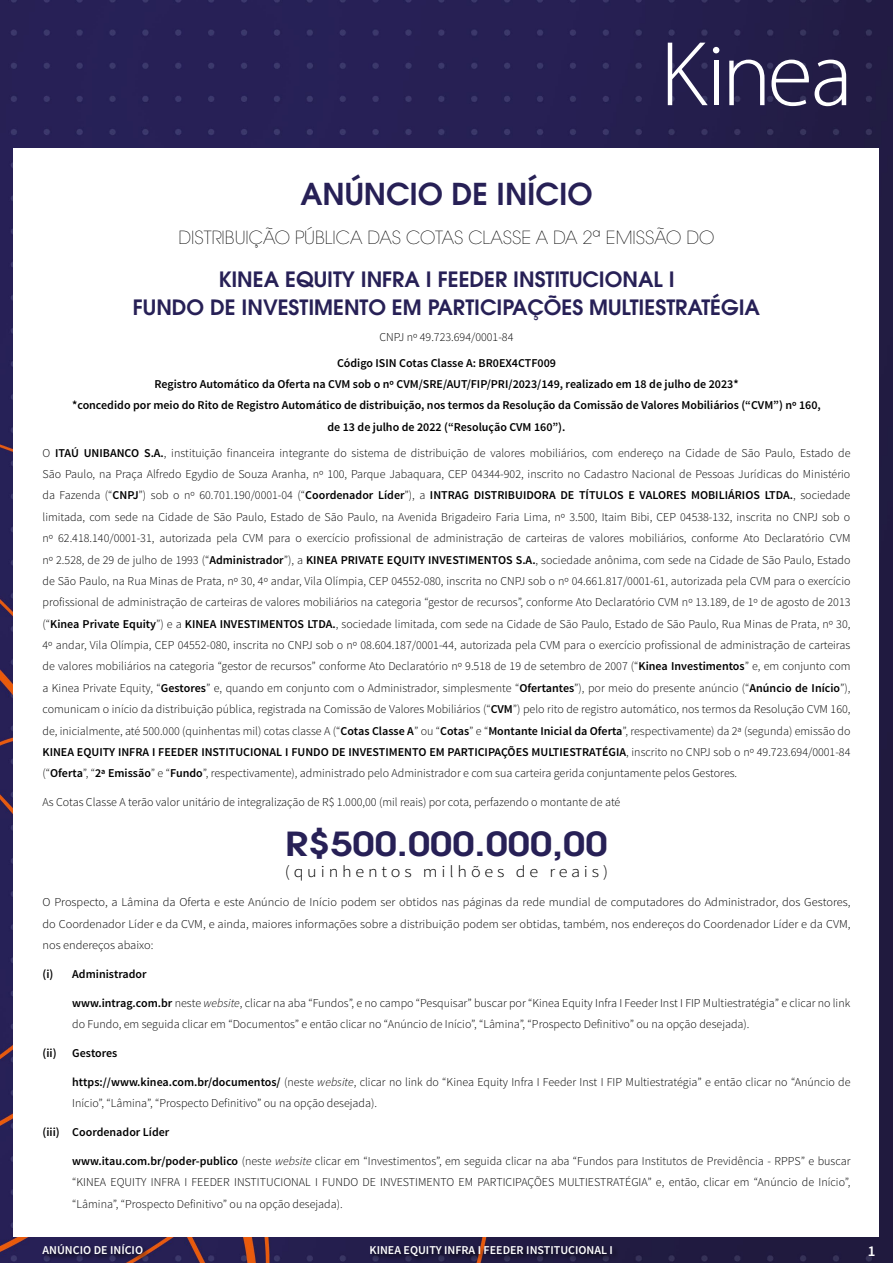
<style>
.page{position:relative;width:893px;height:1263px;background:#fff}
.page>*{position:absolute;margin:0;border:0;box-sizing:border-box;transform-origin:0 0}
.t1{font:600 33px "ITC Avant Garde Pro";color:#272056;scale:1.2 1}
.t2{font:600 30px "ITC Avant Garde Pro";color:#272056}
.t3{font:600 21px/27.8px "ITC Avant Garde Pro";color:#272056;text-align:center}
.t4{font:200 18px "ITC Avant Garde Pro";color:#000}
.t5{font:300 16.5px "Source Sans Pro";letter-spacing:.21em;color:#000;scale:1.1 1}
.t6{font:600 15px "Source Sans Pro";color:#fff}
.t7{font:300 12px/21.3px "Source Sans Pro";color:#000;text-align:justify}
.t8{font:600 12px/21.3px "Source Sans Pro";color:#000;text-align:center}
.t9{font:600 12px "Source Sans Pro";color:#fff}
.s1{font-weight:600}
.s2{font-style:italic}
</style>
<div class="page">
<img style="left:0;top:0;width:893px;height:1263px">
<div style="left:14px;top:149px;width:865px;height:1088px;background:#fff"></div>
<svg style="left:729px;top:60px;width:35px;height:45px"></svg>
<svg style="left:771px;top:60px;width:38px;height:46px"></svg>
<svg style="left:815px;top:60px;width:31px;height:46px"></svg>
<svg style="left:668px;top:43px;width:51px;height:62px"></svg>
<div style="left:41px;top:1243px;width:579px;height:20px;background:#000;opacity:.75"></div>
<h2 class="t2" style="left:300px;top:174px;width:294px">ANÚNCIO DE INÍCIO</h2>
<h3 class="t4" style="left:178px;top:226px;width:538px">DISTRIBUIÇÃO PÚBLICA DAS COTAS CLASSE A DA 2ª EMISSÃO DO</h3>
<h3 class="t3" style="left:133px;top:265px;width:629px">KINEA EQUITY INFRA I FEEDER INSTITUCIONAL I<br>FUNDO DE INVESTIMENTO EM PARTICIPAÇÕES MULTIESTRATÉGIA</h3>
<p class="t7" style="left:379px;top:326px;width:135px">CNPJ nº 49.723.694/0001-84</p>
<p class="t8" style="left:72px;top:352px;width:750px">Código ISIN Cotas Classe A: BR0EX4CTF009<br>Registro Automático da Oferta na CVM sob o nº CVM/SRE/AUT/FIP/PRI/2023/149, realizado em 18 de julho de 2023*<br>*concedido por meio do Rito de Registro Automático de distribuição, nos termos da Resolução da Comissão de Valores Mobiliários (“CVM”) nº 160, de 13 de julho de 2022 (“Resolução CVM 160”).</p>
<p class="t7" style="left:43px;top:442px;width:809px">O <span class="s1">ITAÚ UNIBANCO S.A.</span>, instituição financeira integrante do sistema de distribuição de valores mobiliários, com endereço na Cidade de São Paulo, Estado de São Paulo, na Praça Alfredo Egydio de Souza Aranha, nº 100, Parque Jabaquara, CEP 04344-902, inscrito no Cadastro Nacional de Pessoas Jurídicas do Ministério da Fazenda (“<span class="s1">CNPJ</span>”) sob o nº 60.701.190/0001-04 (“<span class="s1">Coordenador Líder</span>”), a <span class="s1">INTRAG DISTRIBUIDORA DE TÍTULOS E VALORES MOBILIÁRIOS LTDA.</span>, sociedade limitada, com sede na Cidade de São Paulo, Estado de São Paulo, na Avenida Brigadeiro Faria Lima, nº 3.500, Itaim Bibi, CEP 04538-132, inscrita no CNPJ sob o nº 62.418.140/0001-31, autorizada pela CVM para o exercício profissional de administração de carteiras de valores mobiliários, conforme Ato Declaratório CVM nº 2.528, de 29 de julho de 1993 (“<span class="s1">Administrador</span>”), a <span class="s1">KINEA PRIVATE EQUITY INVESTIMENTOS S.A.</span>, sociedade anônima, com sede na Cidade de São Paulo, Estado de São Paulo, na Rua Minas de Prata, nº 30, 4º andar, Vila Olímpia, CEP 04552-080, inscrita no CNPJ sob o nº 04.661.817/0001-61, autorizada pela CVM para o exercício profissional de administração de carteiras de valores mobiliários na categoria “gestor de recursos”, conforme Ato Declaratório CVM nº 13.189, de 1º de agosto de 2013 (“<span class="s1">Kinea Private Equity</span>”) e a <span class="s1">KINEA INVESTIMENTOS LTDA.</span>, sociedade limitada, com sede na Cidade de São Paulo, Estado de São Paulo, Rua Minas de Prata, nº 30, 4º andar, Vila Olímpia, CEP 04552-080, inscrita no CNPJ sob o nº 08.604.187/0001-44, autorizada pela CVM para o exercício profissional de administração de carteiras de valores mobiliários na categoria “gestor de recursos” conforme Ato Declaratório nº 9.518 de 19 de setembro de 2007 (“<span class="s1">Kinea Investimentos</span>” e, em conjunto com a Kinea Private Equity, “<span class="s1">Gestores</span>” e, quando em conjunto com o Administrador, simplesmente “<span class="s1">Ofertantes</span>”), por meio do presente anúncio (“<span class="s1">Anúncio de Início</span>”), comunicam o início da distribuição pública, registrada na Comissão de Valores Mobiliários (“<span class="s1">CVM</span>”) pelo rito de registro automático, nos termos da Resolução CVM 160, de, inicialmente, até 500.000 (quinhentas mil) cotas classe A (“<span class="s1">Cotas Classe A</span>” ou “<span class="s1">Cotas</span>” e “<span class="s1">Montante Inicial da Oferta</span>”, respectivamente) da 2ª (segunda) emissão do <span class="s1">KINEA EQUITY INFRA I FEEDER INSTITUCIONAL I FUNDO DE INVESTIMENTO EM PARTICIPAÇÕES MULTIESTRATÉGIA</span>, inscrito no CNPJ sob o nº 49.723.694/0001-84 (“<span class="s1">Oferta</span>”, “<span class="s1">2ª Emissão</span>” e “<span class="s1">Fundo</span>”, respectivamente), administrado pelo Administrador e com sua carteira gerida conjuntamente pelos Gestores.</p>
<p class="t7" style="left:43px;top:792px;width:579px">As Cotas Classe A terão valor unitário de integralização de R$ 1.000,00 (mil reais) por cota, perfazendo o montante de até</p>
<h1 class="t1" style="left:285px;top:822px;width:270px">R$500.000.000,00</h1>
<h3 class="t5" style="left:285px;top:862px;width:295px">(quinhentos milhões de reais)</h3>
<p class="t7" style="left:43px;top:892px;width:809px">O Prospecto, a Lâmina da Oferta e este Anúncio de Início podem ser obtidos nas páginas da rede mundial de computadores do Administrador, dos Gestores, do Coordenador Líder e da CVM, e ainda, maiores informações sobre a distribuição podem ser obtidas, também, nos endereços do Coordenador Líder e da CVM, nos endereços abaixo:</p>
<p class="t8" style="left:43px;top:963px;width:106px">(i) Administrador</p>
<p class="t7" style="left:72px;top:992px;width:780px"><span class="s1">www.intrag.com.br</span> neste <span class="s2">website</span>, clicar na aba “Fundos”, e no campo “Pesquisar” buscar por “Kinea Equity Infra I Feeder Inst I FIP Multiestratégia” e clicar no link do Fundo, em seguida clicar em “Documentos” e então clicar no “Anúncio de Início”, “Lâmina”, “Prospecto Definitivo” ou na opção desejada).</p>
<p class="t8" style="left:43px;top:1043px;width:76px">(ii) Gestores</p>
<p class="t7" style="left:72px;top:1071px;width:780px"><span class="s1">https://www.kinea.com.br/documentos/</span> (neste <span class="s2">website</span>, clicar no link do “Kinea Equity Infra I Feeder Inst I FIP Multiestratégia” e então clicar no “Anúncio de<br>Início”, “Lâmina”, “Prospecto Definitivo” ou na opção desejada).</p>
<p class="t8" style="left:43px;top:1122px;width:128px">(iii) Coordenador Líder</p>
<p class="t7" style="left:72px;top:1150px;width:780px"><span class="s1">www.itau.com.br/poder-publico</span> (neste <span class="s2">website</span> clicar em “Investimentos”, em seguida clicar na aba “Fundos para Institutos de Previdência - RPPS” e buscar “KINEA EQUITY INFRA I FEEDER INSTITUCIONAL I FUNDO DE INVESTIMENTO EM PARTICIPAÇÕES MULTIESTRATÉGIA” e, então, clicar em “Anúncio de Início”, “Lâmina”, “Prospecto Definitivo” ou na opção desejada).</p>
<p class="t9" style="left:43px;top:1242px;width:102px">ANÚNCIO DE INÍCIO</p>
<p class="t9" style="left:370px;top:1242px;width:245px">KINEA EQUITY INFRA I FEEDER INSTITUCIONAL I</p>
<p class="t6" style="left:868px;top:1241px;width:9px">1</p>
</div>
